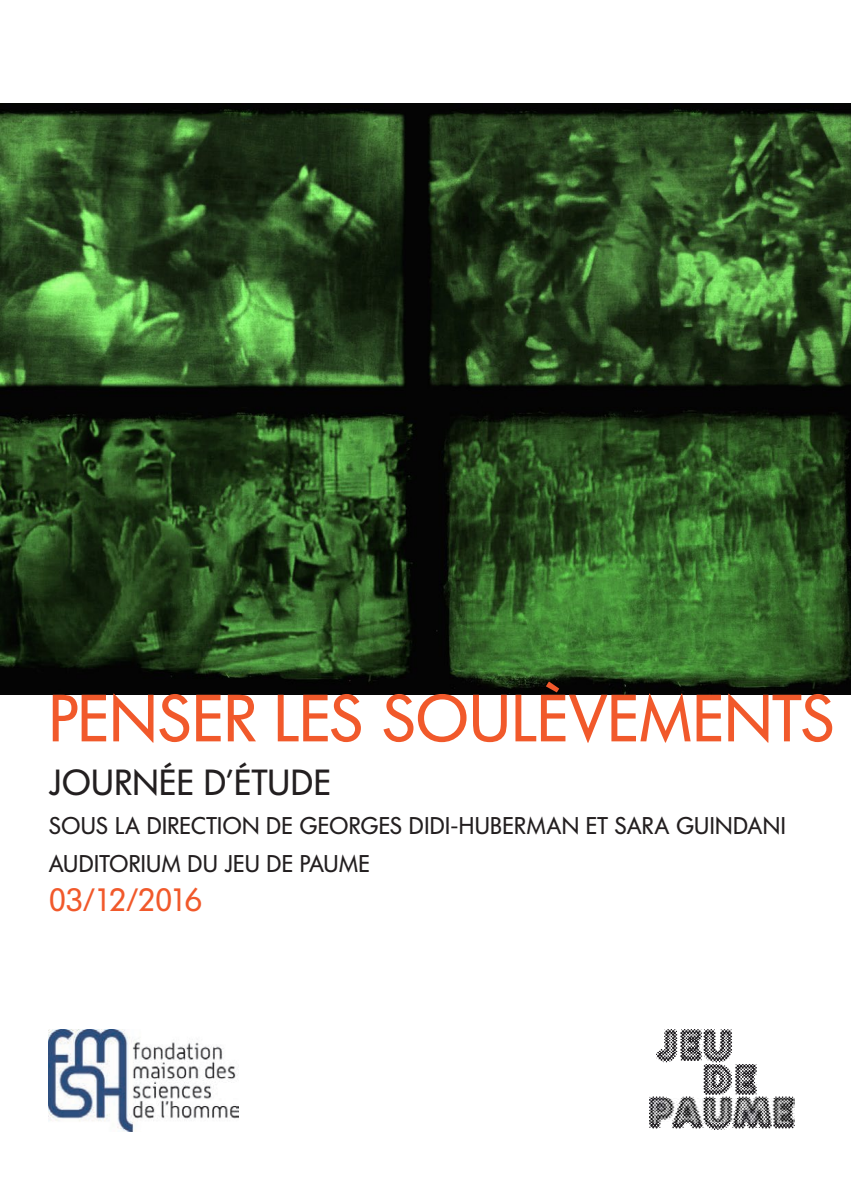
<style>
.page{position:relative;width:851px;height:1191px;background:#fff}
.page>*{position:absolute;margin:0;border:0;box-sizing:border-box;transform-origin:0 0}
.t1{font:66px "Futura Serie BQ Book Mix";color:#f1592b}
.t2{font:36px "Futura Serie BQ";letter-spacing:.01em;color:#231f20}
.t3{font:32px "Futura Serie BQ";letter-spacing:-.075em;color:#f1592b}
.t4{font:24px/38.4px "Futura Serie BQ";letter-spacing:.01em;color:#231f20}
</style>
<div class="page">
<img style="left:0;top:103px;width:850px;height:591px">
<img style="left:649px;top:1029px;width:145px;height:100px">
<img style="left:49px;top:1029px;width:190px;height:102px">
<h1 class="t1" style="left:49px;top:680px;width:787px">PENSER LES SOULÈVEMENTS</h1>
<h2 class="t2" style="left:49px;top:762px;width:284px">JOURNÉE D’ÉTUDE</h2>
<p class="t4" style="left:49px;top:806px;width:738px">SOUS LA DIRECTION DE GEORGES DIDI-HUBERMAN ET SARA GUINDANI<br>AUDITORIUM DU JEU DE PAUME</p>
<h3 class="t3" style="left:49px;top:880px;width:155px">03/12/2016</h3>
</div>
